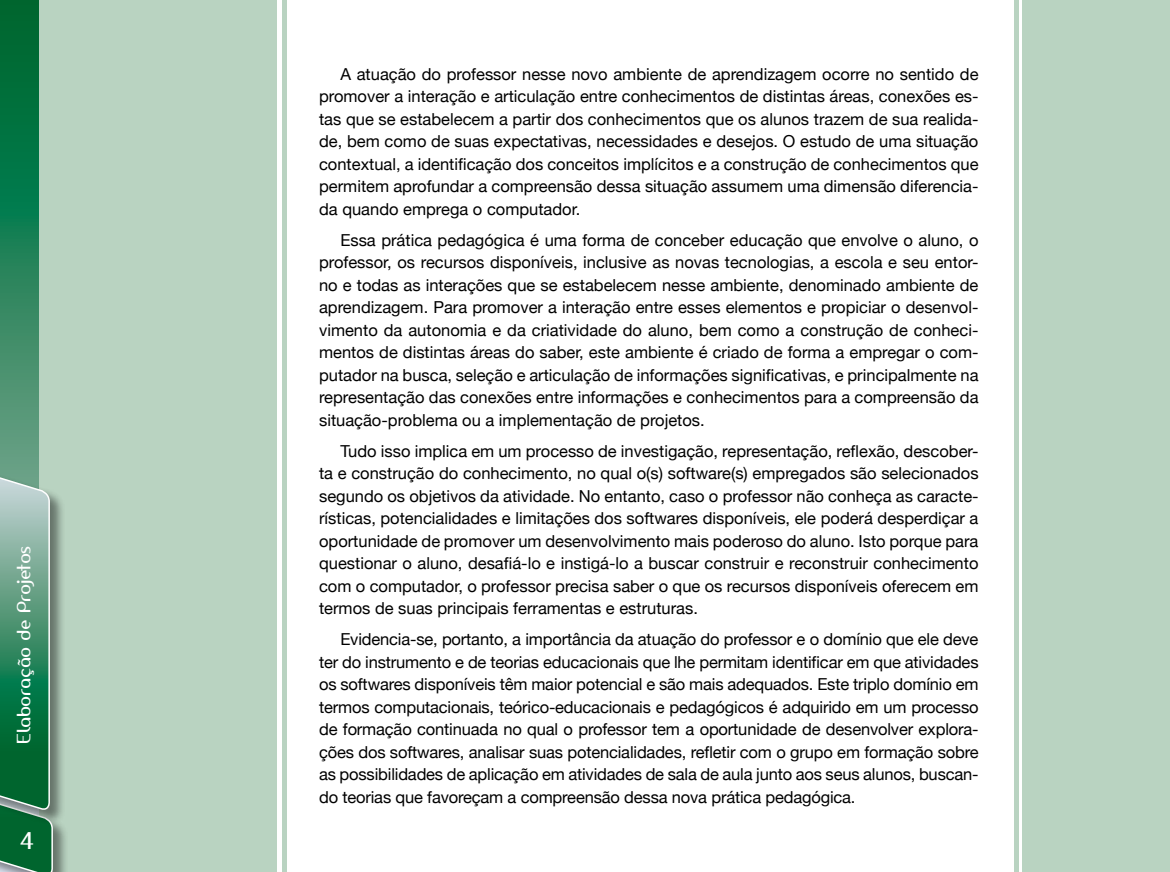
<style>
.page{position:relative;width:1170px;height:872px;background:#fff}
.page>*{position:absolute;margin:0;border:0;box-sizing:border-box;transform-origin:0 0}
.t1{font:22.5px "Amerika Sans";color:#fff}
.t2{font:18px "Amerika Sans";color:#fff}
.t3{font:16.5px/22.5px "Helvetica Neue";color:#000;text-align:justify}
</style>
<div class="page">
<div style="left:1022px;top:0;width:147px;height:872px;background:#b9d3c1"></div>
<div style="left:1013px;top:0;width:5px;height:872px;background:#b9d3c1"></div>
<div style="left:0;top:0;width:276px;height:872px;background:#b9d3c1"></div>
<svg style="left:0;top:0;width:38px;height:472px;background:#228055"></svg>
<div style="left:0;top:799px;width:68px;height:73px;background:#000;opacity:.45"></div>
<div style="left:0;top:472px;width:65px;height:353px;background:#000;opacity:.45"></div>
<svg style="left:0;top:472px;width:54px;height:400px;background:#488e6c"></svg>
<div style="left:282px;top:0;width:5px;height:872px;background:#b9d3c1"></div>
<hr style="left:1169px;top:0;width:1px;height:872px;background:#b9d3c1">
<p class="t2" style="left:12px;top:743px;width:199px;rotate:-90deg">Elaboração de Projetos</p>
<h1 class="t1" style="left:20px;top:826px;width:15px">4</h1>
<p class="t3" style="left:319px;top:62px;width:661px;text-indent:21px">A atuação do professor nesse novo ambiente de aprendizagem ocorre no sentido de promover a interação e articulação entre conhecimentos de distintas áreas, conexões es&shy;tas que se estabelecem a partir dos conhecimentos que os alunos trazem de sua realida&shy;de, bem como de suas expectativas, necessidades e desejos. O estudo de uma situação contextual, a identificação dos conceitos implícitos e a construção de conhecimentos que permitem aprofundar a compreensão dessa situação assumem uma dimensão diferencia&shy;da quando emprega o computador.</p>
<p class="t3" style="left:319px;top:228px;width:661px;text-indent:21px">Essa prática pedagógica é uma forma de conceber educação que envolve o aluno, o professor, os recursos disponíveis, inclusive as novas tecnologias, a escola e seu entor&shy;no e todas as interações que se estabelecem nesse ambiente, denominado ambiente de aprendizagem. Para promover a interação entre esses elementos e propiciar o desenvol&shy;vimento da autonomia e da criatividade do aluno, bem como a construção de conheci&shy;mentos de distintas áreas do saber, este ambiente é criado de forma a empregar o com&shy;putador na busca, seleção e articulação de informações significativas, e principalmente na representação das conexões entre informações e conhecimentos para a compreensão da situação-problema ou a implementação de projetos.</p>
<p class="t3" style="left:319px;top:439px;width:661px;text-indent:21px">Tudo isso implica em um processo de investigação, representação, reflexão, descober&shy;ta e construção do conhecimento, no qual o(s) software(s) empregados são selecionados segundo os objetivos da atividade. No entanto, caso o professor não conheça as caracte&shy;rísticas, potencialidades e limitações dos softwares disponíveis, ele poderá desperdiçar a oportunidade de promover um desenvolvimento mais poderoso do aluno. Isto porque para questionar o aluno, desafiá-lo e instigá-lo a buscar construir e reconstruir conhecimento com o computador, o professor precisa saber o que os recursos disponíveis oferecem em termos de suas principais ferramentas e estruturas.</p>
<p class="t3" style="left:319px;top:628px;width:661px;text-indent:21px">Evidencia-se, portanto, a importância da atuação do professor e o domínio que ele deve ter do instrumento e de teorias educacionais que lhe permitam identificar em que atividades os softwares disponíveis têm maior potencial e são mais adequados. Este triplo domínio em termos computacionais, teórico-educacionais e pedagógicos é adquirido em um processo de formação continuada no qual o professor tem a oportunidade de desenvolver explora&shy;ções dos softwares, analisar suas potencialidades, refletir com o grupo em formação sobre as possibilidades de aplicação em atividades de sala de aula junto aos seus alunos, buscan&shy;do teorias que favoreçam a compreensão dessa nova prática pedagógica.</p>
</div>
